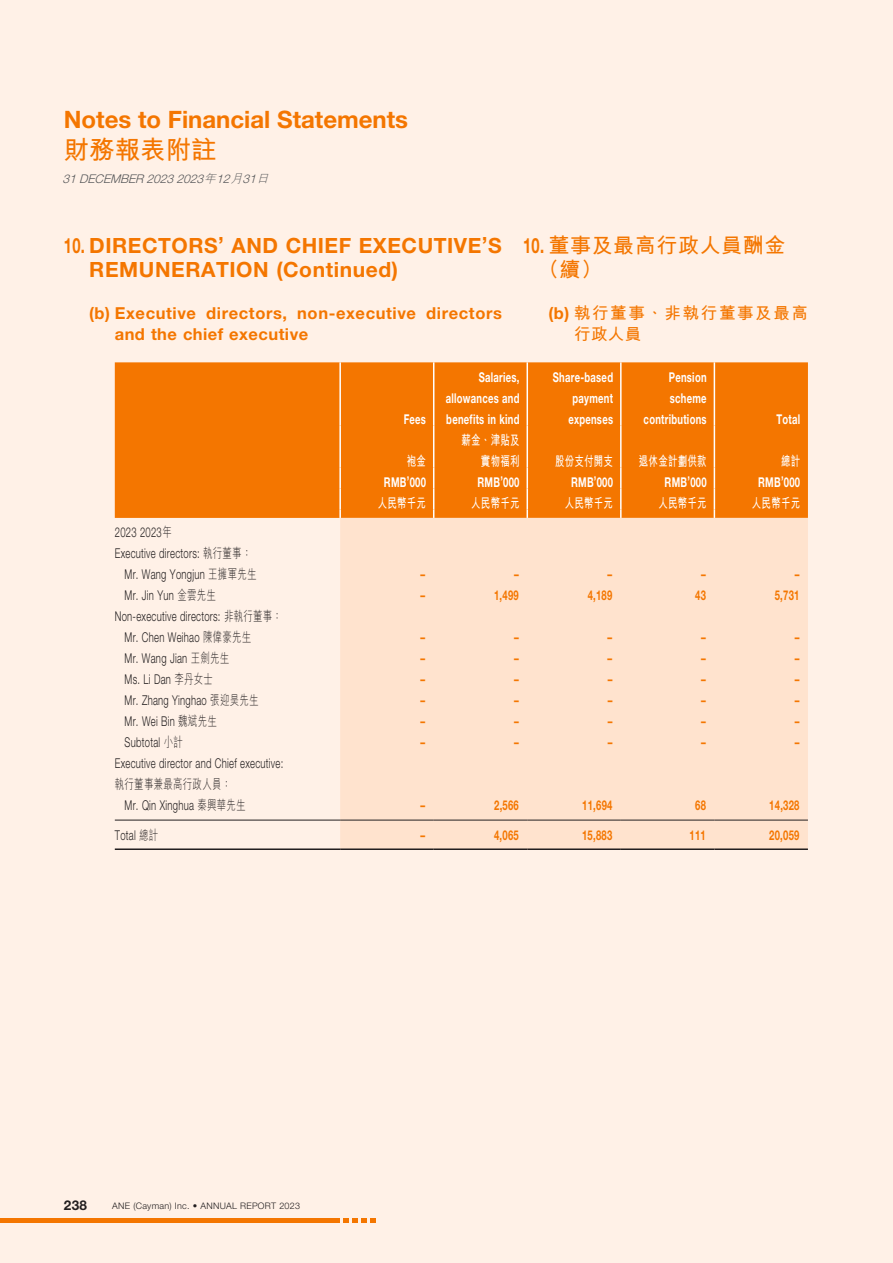
<style>
.page{position:relative;width:893px;height:1263px;background:#fff1e7}
.page>*{position:absolute;margin:0;border:0;box-sizing:border-box;transform-origin:0 0}
.t1{font:700 25.5px "M Hei HK";color:#f47600}
.t2{font:700 24px "Helvetica Neue LT Std";color:#f47600}
.t3{font:700 21px/24px "Helvetica Neue LT Std";letter-spacing:.025em;color:#f47600;scale:.7 1}
.t4{font:700 21px/24px "M Hei HK";letter-spacing:.03em;color:#f47600}
.t5{font:700 16.5px/21px "Helvetica Neue LT Std";letter-spacing:.035em;color:#f47600}
.t6{font:700 16.5px/21px "M Hei HK";letter-spacing:.1em;color:#f47600}
.t7{font:300 13.5px/21px "Helvetica Neue LT Std";letter-spacing:.03em;color:#231f20;scale:.7 1}
.t8{font:700 13.5px/21px "Helvetica Neue LT Std";letter-spacing:.03em;color:#fff;text-align:right;scale:.7 1}
.t9{font:700 13.5px "Helvetica Neue LT Std";letter-spacing:.03em;color:#f47600;scale:.7 1}
.t10{font:700 13.5px/21px "M Hei HK";letter-spacing:.03em;color:#fff;text-align:right;scale:.7 1}
.t11{font:300 13.5px "M Hei HK";letter-spacing:.03em;color:#231f20;scale:.7 1}
.t12{font:700 13.5px "Helvetica Neue LT Std";color:#231f20}
.t13{font:italic 300 12px "Helvetica Neue LT Std";color:#57585a}
.t14{font:300 9px "Helvetica Neue LT Std";letter-spacing:.03em;color:#231f20}
.s1{font-family:"M Hei HK"}
.s2{font-family:"Helvetica Neue LT Std"}
.s3{font-weight:700}
</style>
<div class="page">
<svg style="left:344px;top:1218px;width:32px;height:4px"></svg>
<hr style="left:0;top:1218px;width:340px;height:4px;background:#f47600">
<div style="left:115px;top:362px;width:693px;height:156px;background:#f47600"></div>
<div style="left:340px;top:518px;width:468px;height:330px;background:#ffe3ce"></div>
<hr style="left:339px;top:362px;width:2px;height:63px;background:#fff">
<hr style="left:339px;top:425px;width:2px;height:42px;background:#fff">
<hr style="left:339px;top:467px;width:2px;height:21px;background:#fff">
<hr style="left:339px;top:488px;width:2px;height:21px;background:#fff">
<svg style="left:339px;top:509px;width:2px;height:9px"></svg>
<hr style="left:433px;top:362px;width:1px;height:63px;background:#fff">
<hr style="left:433px;top:425px;width:1px;height:42px;background:#fff">
<svg style="left:433px;top:467px;width:1px;height:51px"></svg>
<hr style="left:526px;top:362px;width:2px;height:63px;background:#fff">
<hr style="left:526px;top:425px;width:2px;height:42px;background:#fff">
<hr style="left:526px;top:467px;width:2px;height:21px;background:#fff">
<hr style="left:526px;top:488px;width:2px;height:21px;background:#fff">
<svg style="left:526px;top:509px;width:2px;height:9px"></svg>
<hr style="left:620px;top:362px;width:2px;height:63px;background:#fff">
<hr style="left:714px;top:362px;width:1px;height:63px;background:#fff">
<hr style="left:620px;top:425px;width:2px;height:42px;background:#fff">
<hr style="left:714px;top:425px;width:1px;height:42px;background:#fff">
<hr style="left:620px;top:467px;width:2px;height:21px;background:#fff">
<hr style="left:620px;top:488px;width:2px;height:21px;background:#fff">
<svg style="left:620px;top:509px;width:2px;height:9px"></svg>
<svg style="left:714px;top:467px;width:1px;height:51px"></svg>
<hr style="left:115px;top:820px;width:225px;height:1px;background:#231f20">
<hr style="left:340px;top:820px;width:94px;height:1px;background:#231f20">
<hr style="left:434px;top:820px;width:93px;height:1px;background:#231f20">
<hr style="left:527px;top:820px;width:94px;height:1px;background:#231f20">
<hr style="left:621px;top:820px;width:93px;height:1px;background:#231f20">
<hr style="left:714px;top:820px;width:94px;height:1px;background:#231f20">
<hr style="left:115px;top:848px;width:225px;height:2px;background:#231f20">
<hr style="left:340px;top:848px;width:94px;height:2px;background:#231f20">
<hr style="left:434px;top:848px;width:93px;height:2px;background:#231f20">
<hr style="left:527px;top:848px;width:94px;height:2px;background:#231f20">
<hr style="left:621px;top:848px;width:93px;height:2px;background:#231f20">
<hr style="left:714px;top:848px;width:94px;height:2px;background:#231f20">
<h2 class="t2" style="left:64px;top:104px;width:346px">Notes to Financial Statements</h2>
<h1 class="t1" style="left:64px;top:131px;width:154px">財務報表附註</h1>
<p class="t13" style="left:63px;top:171px;width:211px">31DECEMBER 20232023<span class="s1">年</span>12<span class="s1">月</span>31<span class="s1">日</span></p>
<h3 class="t3" style="left:89px;top:233px;width:591px;text-indent:-26px">10. DIRECTORS’ AND CHIEF EXECUTIVE’S<br>REMUNERATION (Continued)</h3>
<p class="t5" style="left:115px;top:302px;width:389px;text-indent:-26px">(b) Executive directors, non-executive directors and the chief executive</p>
<h3 class="t4" style="left:538px;top:231px;width:249px;text-indent:-15px"><span class="s2">10.</span> 董事及最高行政人員酬金（續）</h3>
<p class="t6" style="left:574px;top:301px;width:235px;text-indent:-26px"><span class="s2">(b)</span> 執行董事、非執行董事及最高行政人員</p>
<p class="t8" style="left:404px;top:408px;width:33px">Fees</p>
<p class="t10" style="left:407px;top:449px;width:29px">袍金</p>
<p class="t8" style="left:446px;top:366px;width:107px;text-align:justify;text-indent:33px">Salaries, allowances and benefits in kind</p>
<p class="t8" style="left:553px;top:366px;width:88px">Share-based payment expenses</p>
<p class="t8" style="left:644px;top:366px;width:92px">Pension scheme contributions</p>
<p class="t8" style="left:776px;top:408px;width:35px">Total</p>
<p class="t10" style="left:461px;top:428px;width:84px">薪金、津貼及實物福利</p>
<p class="t10" style="left:555px;top:449px;width:84px">股份支付開支</p>
<p class="t10" style="left:639px;top:449px;width:98px">退休金計劃供款</p>
<p class="t10" style="left:781px;top:449px;width:29px">總計</p>
<p class="t8" style="left:384px;top:471px;width:62px">RMB’000</p>
<p class="t8" style="left:477px;top:471px;width:62px">RMB’000</p>
<p class="t8" style="left:571px;top:471px;width:62px">RMB’000</p>
<p class="t8" style="left:665px;top:471px;width:62px">RMB’000</p>
<p class="t8" style="left:758px;top:471px;width:62px">RMB’000</p>
<p class="t10" style="left:378px;top:491px;width:71px">人民幣千元</p>
<p class="t10" style="left:471px;top:491px;width:71px">人民幣千元</p>
<p class="t10" style="left:565px;top:491px;width:71px">人民幣千元</p>
<p class="t10" style="left:658px;top:491px;width:71px">人民幣千元</p>
<p class="t10" style="left:752px;top:491px;width:71px">人民幣千元</p>
<p class="t7" style="left:115px;top:522px;width:83px">2023 2023<span class="s1">年</span></p>
<p class="t7" style="left:115px;top:543px;width:197px">Executive directors: <span class="s1">執行董事：</span></p>
<p class="t7" style="left:125px;top:564px;width:190px">Mr. Wang Yongjun <span class="s1">王擁軍先生</span></p>
<p class="t9" style="left:420px;top:566px;width:8px">–</p>
<p class="t9" style="left:514px;top:566px;width:8px">–</p>
<p class="t9" style="left:608px;top:566px;width:8px">–</p>
<p class="t9" style="left:701px;top:566px;width:8px">–</p>
<p class="t9" style="left:795px;top:566px;width:8px">–</p>
<p class="t7" style="left:125px;top:585px;width:132px">Mr. Jin Yun <span class="s1">金雲先生</span></p>
<p class="t9" style="left:421px;top:587px;width:8px">–</p>
<p class="t9" style="left:494px;top:587px;width:37px">1,499</p>
<p class="t9" style="left:588px;top:587px;width:37px">4,189</p>
<p class="t9" style="left:695px;top:587px;width:17px">43</p>
<p class="t9" style="left:775px;top:587px;width:37px">5,731</p>
<p class="t7" style="left:125px;top:606px;width:227px;text-indent:-10px">Non-executive directors: <span class="s1">非執行董事：<br></span>Mr. Chen Weihao <span class="s1">陳偉豪先生</span></p>
<p class="t9" style="left:421px;top:629px;width:8px">–</p>
<p class="t9" style="left:514px;top:629px;width:8px">–</p>
<p class="t9" style="left:608px;top:629px;width:8px">–</p>
<p class="t9" style="left:701px;top:629px;width:8px">–</p>
<p class="t9" style="left:795px;top:629px;width:8px">–</p>
<p class="t7" style="left:125px;top:648px;width:151px">Mr. Wang Jian <span class="s1">王劍先生</span></p>
<p class="t9" style="left:421px;top:650px;width:8px">–</p>
<p class="t9" style="left:514px;top:650px;width:8px">–</p>
<p class="t9" style="left:608px;top:650px;width:8px">–</p>
<p class="t9" style="left:701px;top:650px;width:8px">–</p>
<p class="t9" style="left:795px;top:650px;width:8px">–</p>
<p class="t7" style="left:125px;top:669px;width:128px">Ms. Li Dan <span class="s1">李丹女士</span></p>
<p class="t9" style="left:421px;top:671px;width:8px">–</p>
<p class="t9" style="left:514px;top:671px;width:8px">–</p>
<p class="t9" style="left:608px;top:671px;width:8px">–</p>
<p class="t9" style="left:701px;top:671px;width:8px">–</p>
<p class="t9" style="left:795px;top:671px;width:8px">–</p>
<p class="t7" style="left:125px;top:690px;width:193px">Mr. Zhang Yinghao <span class="s1">張迎昊先生</span></p>
<p class="t9" style="left:421px;top:692px;width:8px">–</p>
<p class="t9" style="left:514px;top:692px;width:8px">–</p>
<p class="t9" style="left:608px;top:692px;width:8px">–</p>
<p class="t9" style="left:701px;top:692px;width:8px">–</p>
<p class="t9" style="left:795px;top:692px;width:8px">–</p>
<p class="t7" style="left:125px;top:711px;width:133px">Mr. Wei Bin <span class="s1">魏斌先生</span></p>
<p class="t9" style="left:421px;top:713px;width:8px">–</p>
<p class="t9" style="left:514px;top:713px;width:8px">–</p>
<p class="t9" style="left:608px;top:713px;width:8px">–</p>
<p class="t9" style="left:701px;top:713px;width:8px">–</p>
<p class="t9" style="left:795px;top:713px;width:8px">–</p>
<p class="t7" style="left:125px;top:732px;width:85px">Subtotal <span class="s1">小計</span></p>
<p class="t9" style="left:421px;top:734px;width:8px">–</p>
<p class="t9" style="left:514px;top:734px;width:8px">–</p>
<p class="t9" style="left:608px;top:734px;width:8px">–</p>
<p class="t9" style="left:701px;top:734px;width:8px">–</p>
<p class="t9" style="left:795px;top:734px;width:8px">–</p>
<p class="t7" style="left:115px;top:753px;width:242px">Executive director and Chief executive:</p>
<p class="t11" style="left:115px;top:777px;width:168px">執行董事兼最高行政人員：</p>
<p class="t7" style="left:125px;top:795px;width:174px">Mr. Qin Xinghua <span class="s1">秦興華先生</span></p>
<p class="t9" style="left:421px;top:797px;width:8px">–</p>
<p class="t9" style="left:494px;top:797px;width:37px">2,566</p>
<p class="t9" style="left:582px;top:797px;width:45px">11,694</p>
<p class="t9" style="left:695px;top:797px;width:17px">68</p>
<p class="t9" style="left:769px;top:797px;width:45px">14,328</p>
<p class="t7" style="left:115px;top:824px;width:64px">Total <span class="s1">總計</span></p>
<p class="t9" style="left:420px;top:826px;width:8px">–</p>
<p class="t9" style="left:494px;top:826px;width:37px">4,065</p>
<p class="t9" style="left:582px;top:826px;width:45px">15,883</p>
<p class="t9" style="left:690px;top:826px;width:25px">111</p>
<p class="t9" style="left:769px;top:826px;width:45px">20,059</p>
<p class="t12" style="left:64px;top:1197px;width:25px">238</p>
<p class="t14" style="left:112px;top:1200px;width:189px">ANE (Cayman) Inc. <span class="s3">•</span> ANNUAL REPORT 2023</p>
</div>
